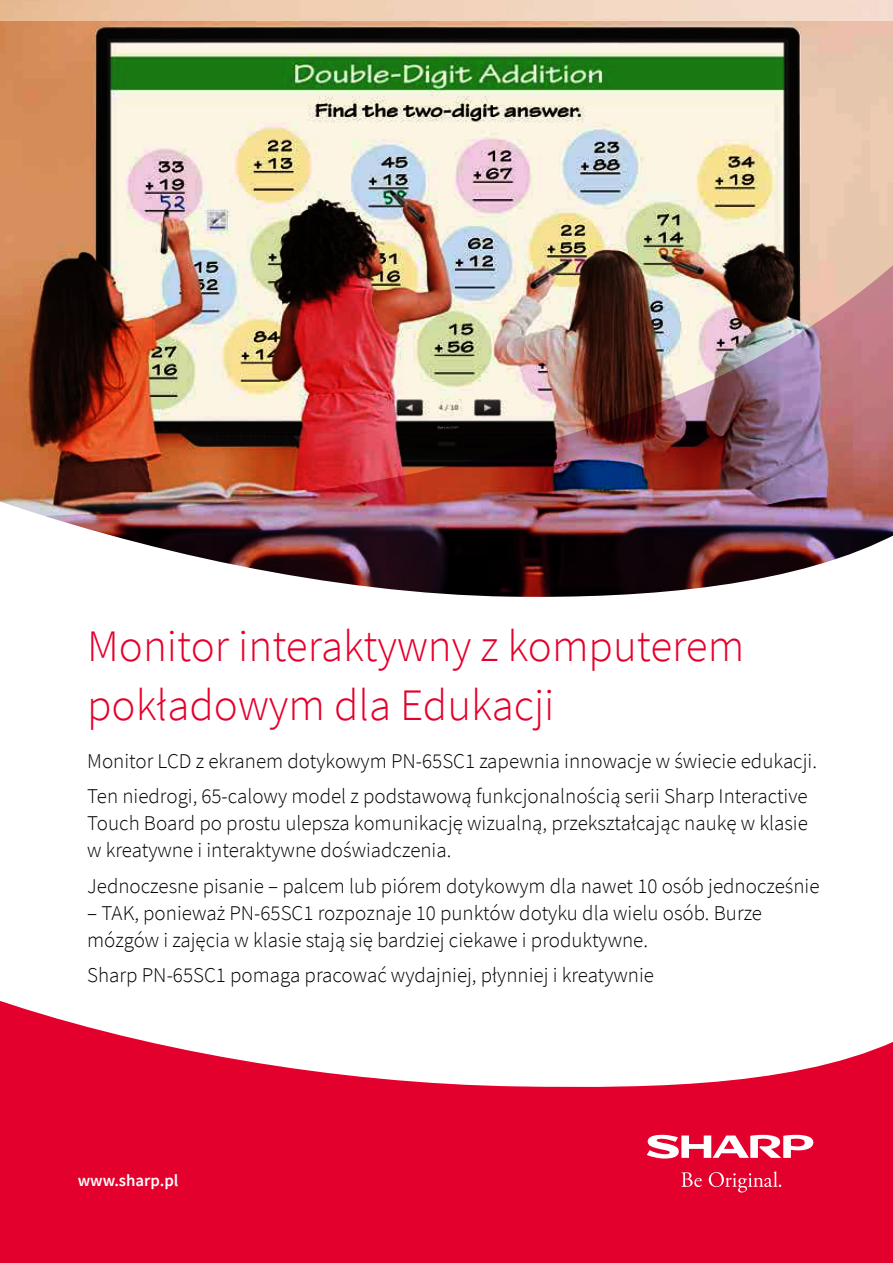
<style>
.page{position:relative;width:893px;height:1263px;background:#fff}
.page>*{position:absolute;margin:0;border:0;box-sizing:border-box;transform-origin:0 0}
.t1{font:300 45px/58.5px "Source Sans Pro";color:#e4002c}
.t2{font:300 21px/27px "Source Sans Pro";color:#000}
.t3{font:600 16.8px "Source Sans Pro";color:#fff}
</style>
<div class="page">
<img style="left:0;top:21px;width:893px;height:474px">
<img style="left:0;top:495px;width:893px;height:102px">
<svg style="left:0;top:1001px;width:893px;height:262px;fill:#e4002c"></svg>
<svg style="left:681px;top:1172px;width:21px;height:15px"></svg>
<svg style="left:709px;top:1171px;width:72px;height:21px;background:#e82d51"></svg>
<svg style="left:647px;top:1135px;width:168px;height:24px"></svg>
<h1 class="t1" style="left:87px;top:617px;width:659px">Monitor interaktywny z komputerem pokładowym dla Edukacji</h1>
<p class="t2" style="left:87px;top:743px;width:731px;line-height:35.5px">Monitor LCD z ekranem dotykowym PN-65SC1 zapewnia innowacje w świecie edukacji.<br>Ten niedrogi, 65-calowy model z podstawową funkcjonalnością serii Sharp Interactive</p>
<p class="t2" style="left:87px;top:810px;width:722px">Touch Board po prostu ulepsza komunikację wizualną, przekształcając naukę w klasie w kreatywne i interaktywne doświadczenia.</p>
<p class="t2" style="left:87px;top:872px;width:734px">Jednoczesne pisanie – palcem lub piórem dotykowym dla nawet 10 osób jednocześnie</p>
<p class="t2" style="left:87px;top:899px;width:676px">– TAK, ponieważ PN-65SC1 rozpoznaje 10 punktów dotyku dla wielu osób. Burze mózgów i zajęcia w klasie stają się bardziej ciekawe i produktywne.</p>
<p class="t2" style="left:87px;top:962px;width:568px">Sharp PN-65SC1 pomaga pracować wydajniej, płynniej i kreatywnie</p>
<p class="t3" style="left:78px;top:1170px;width:102px">www.sharp.pl</p>
</div>
